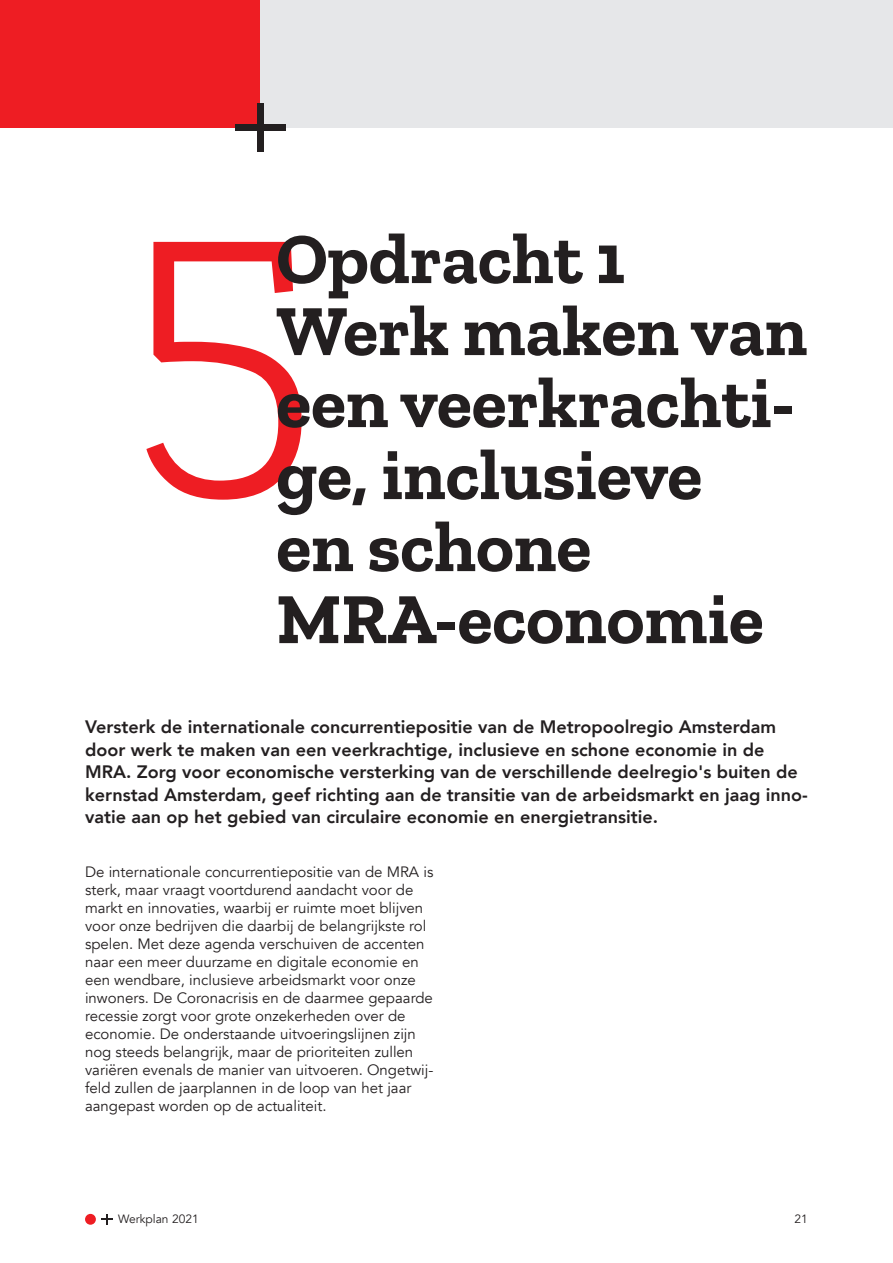
<style>
.page{position:relative;width:893px;height:1263px;background:#fff}
.page>*{position:absolute;margin:0;border:0;box-sizing:border-box;transform-origin:0 0}
.Hoofdstuk-nummer{font:300 390px "Zilla Slab";color:#ee1d23}
.Hoofdstuktitel{font:700 72px/72px "Zilla Slab";color:#231f20}
.inleiding{font:800 18px/22.5px "Avenir";color:#231f20}
.platte_tekst{font:15px/18px "Avenir";color:#231f20}
.t1{font:12px "Avenir";color:#231f20}
</style>
<div class="page">
<svg style="left:101px;top:1214px;width:11px;height:10px"></svg>
<div style="left:85px;top:1214px;width:11px;height:11px;background:#ee1d23;border-radius:50%"></div>
<div style="left:0;top:0;width:259px;height:128px;background:#ee1d23"></div>
<div style="left:260px;top:0;width:633px;height:128px;background:#e6e7e9"></div>
<div style="left:235px;top:124px;width:51px;height:7px;background:#231f20"></div>
<div style="left:257px;top:103px;width:7px;height:49px;background:#231f20"></div>
<p class="Hoofdstuktitel" style="left:276px;top:223px;width:532px">Opdracht 1<br>Werk maken van een veerkrachti&shy;ge, inclusieve<br>en schone<br>MRA-economie</p>
<p class="Hoofdstuk-nummer" style="left:121px;top:101px;width:200px">5</p>
<p class="inleiding" style="left:85px;top:716px;width:724px">Versterk de internationale concurrentiepositie van de Metropoolregio Amsterdam door werk te maken van een veerkrachtige, inclusieve en schone economie in de MRA. Zorg voor economische versterking van de verschillende deelregio's buiten de kernstad Amsterdam, geef richting aan de transitie van de arbeidsmarkt en jaag inno&shy;vatie aan op het gebied van circulaire economie en energietransitie.</p>
<p class="platte_tekst" style="left:85px;top:863px;width:350px">De internationale concurrentiepositie van de MRA is sterk, maar vraagt voortdurend aandacht voor de markt en innovaties, waarbij er ruimte moet blijven voor onze bedrijven die daarbij de belangrijkste rol spelen. Met deze agenda verschuiven de accenten naar een meer duurzame en digitale economie en een wendbare, inclusieve arbeidsmarkt voor onze inwoners. De Coronacrisis en de daarmee gepaarde recessie zorgt voor grote onzekerheden over de economie. De onderstaande uitvoeringslijnen zijn nog steeds belangrijk, maar de prioriteiten zullen variëren evenals de manier van uitvoeren. Ongetwij&shy;feld zullen de jaarplannen in de loop van het jaar aangepast worden op de actualiteit.</p>
<p class="t1" style="left:118px;top:1212px;width:82px">Werkplan 2021</p>
<p class="t1" style="left:795px;top:1212px;width:15px">21</p>
</div>
